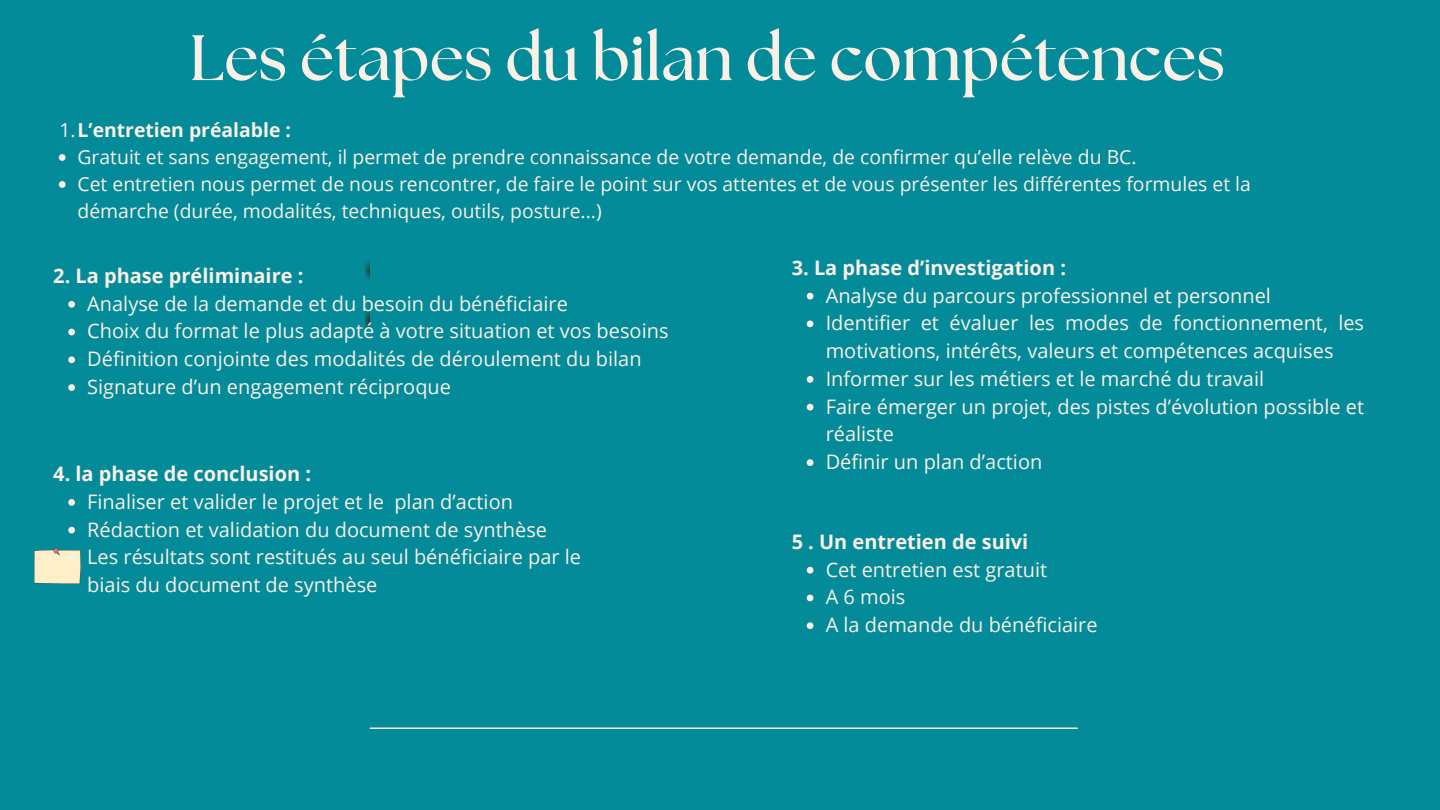
<style>
.page{position:relative;width:1440px;height:810px;background:#048b9a}
.page>*{position:absolute;margin:0;border:0;box-sizing:border-box;transform-origin:0 0}
.t1{font:700 64px "The Seasons";color:#faf0e6}
.t2{font:20px/27.8px "Open Sans";color:#faf0e6}
.t3{font:700 20px "Open Sans";color:#faf0e6}
.t4{font:19.4px/27px "Open Sans";color:#faf0e6}
.t5{font:700 19.4px "Open Sans";color:#faf0e6}
.s1{font-weight:400}
</style>
<div class="page">
<hr style="left:370px;top:728px;width:707px;height:1px;background:#faf0e6">
<img style="left:366px;top:261px;width:4px;height:69px">
<img style="left:34px;top:549px;width:47px;height:34px">
<svg style="left:59px;top:154px;width:7px;height:7px"></svg>
<svg style="left:59px;top:181px;width:7px;height:7px"></svg>
<svg style="left:68px;top:301px;width:7px;height:7px"></svg>
<svg style="left:68px;top:329px;width:7px;height:6px"></svg>
<svg style="left:68px;top:356px;width:7px;height:7px"></svg>
<svg style="left:68px;top:384px;width:7px;height:7px"></svg>
<svg style="left:807px;top:293px;width:6px;height:7px"></svg>
<svg style="left:807px;top:321px;width:6px;height:6px"></svg>
<svg style="left:807px;top:376px;width:6px;height:7px"></svg>
<svg style="left:807px;top:404px;width:6px;height:7px"></svg>
<svg style="left:807px;top:459px;width:6px;height:7px"></svg>
<svg style="left:68px;top:499px;width:7px;height:7px"></svg>
<svg style="left:68px;top:527px;width:7px;height:7px"></svg>
<svg style="left:68px;top:555px;width:7px;height:6px"></svg>
<svg style="left:807px;top:567px;width:6px;height:7px"></svg>
<svg style="left:807px;top:595px;width:6px;height:6px"></svg>
<svg style="left:807px;top:622px;width:6px;height:7px"></svg>
<p class="t1" style="left:189px;top:29px;width:1037px">Les étapes du bilan de compétences</p>
<p class="t5" style="left:59px;top:116px;width:233px"><span class="s1">1.</span>L’entretien préalable :</p>
<p class="t4" style="left:78px;top:143px;width:1061px">Gratuit et sans engagement, il permet de prendre connaissance de votre demande, de confirmer qu’elle relève du BC.</p>
<h2 class="t4" style="left:78px;top:170px;width:1175px">Cet entretien nous permet de nous rencontrer, de faire le point sur vos attentes et de vous présenter les différentes formules et la démarche (durée, modalités, techniques, outils, posture...)</h2>
<p class="t3" style="left:53px;top:262px;width:252px">2. La phase préliminaire :</p>
<p class="t2" style="left:87px;top:289px;width:482px">Analyse de la demande et du besoin du bénéficiaire</p>
<p class="t2" style="left:87px;top:317px;width:583px">Choix du format le plus adapté à votre situation et vos besoins</p>
<p class="t2" style="left:87px;top:345px;width:556px">Définition conjointe des modalités de déroulement du bilan</p>
<p class="t2" style="left:87px;top:372px;width:365px">Signature d’un engagement réciproque</p>
<p class="t3" style="left:53px;top:460px;width:259px">4. la phase de conclusion :</p>
<p class="t2" style="left:87px;top:487px;width:427px">Finaliser et valider le projet et le plan d’action</p>
<p class="t2" style="left:87px;top:515px;width:461px">Rédaction et validation du document de synthèse</p>
<h2 class="t2" style="left:87px;top:543px;width:495px">Les résultats sont restitués au seul bénéficiaire par le biais du document de synthèse</h2>
<h2 class="t3" style="left:792px;top:253px;width:276px">3. La phase d’investigation :</h2>
<p class="t2" style="left:826px;top:281px;width:447px">Analyse du parcours professionnel et personnel</p>
<p class="t2" style="left:826px;top:309px;width:540px">Identifier et évaluer les modes de fonctionnement, les motivations, intérêts, valeurs et compétences acquises</p>
<p class="t2" style="left:826px;top:364px;width:440px">Informer sur les métiers et le marché du travail</p>
<p class="t2" style="left:826px;top:392px;width:540px">Faire émerger un projet, des pistes d’évolution possible et réaliste</p>
<h2 class="t2" style="left:826px;top:447px;width:218px">Définir un plan d’action</h2>
<p class="t3" style="left:792px;top:527px;width:238px">5 . Un entretien de suivi</p>
<p class="t2" style="left:826px;top:555px;width:223px">Cet entretien est gratuit</p>
<p class="t2" style="left:826px;top:583px;width:81px">A 6 mois</p>
<p class="t2" style="left:826px;top:610px;width:273px">A la demande du bénéficiaire</p>
</div>
